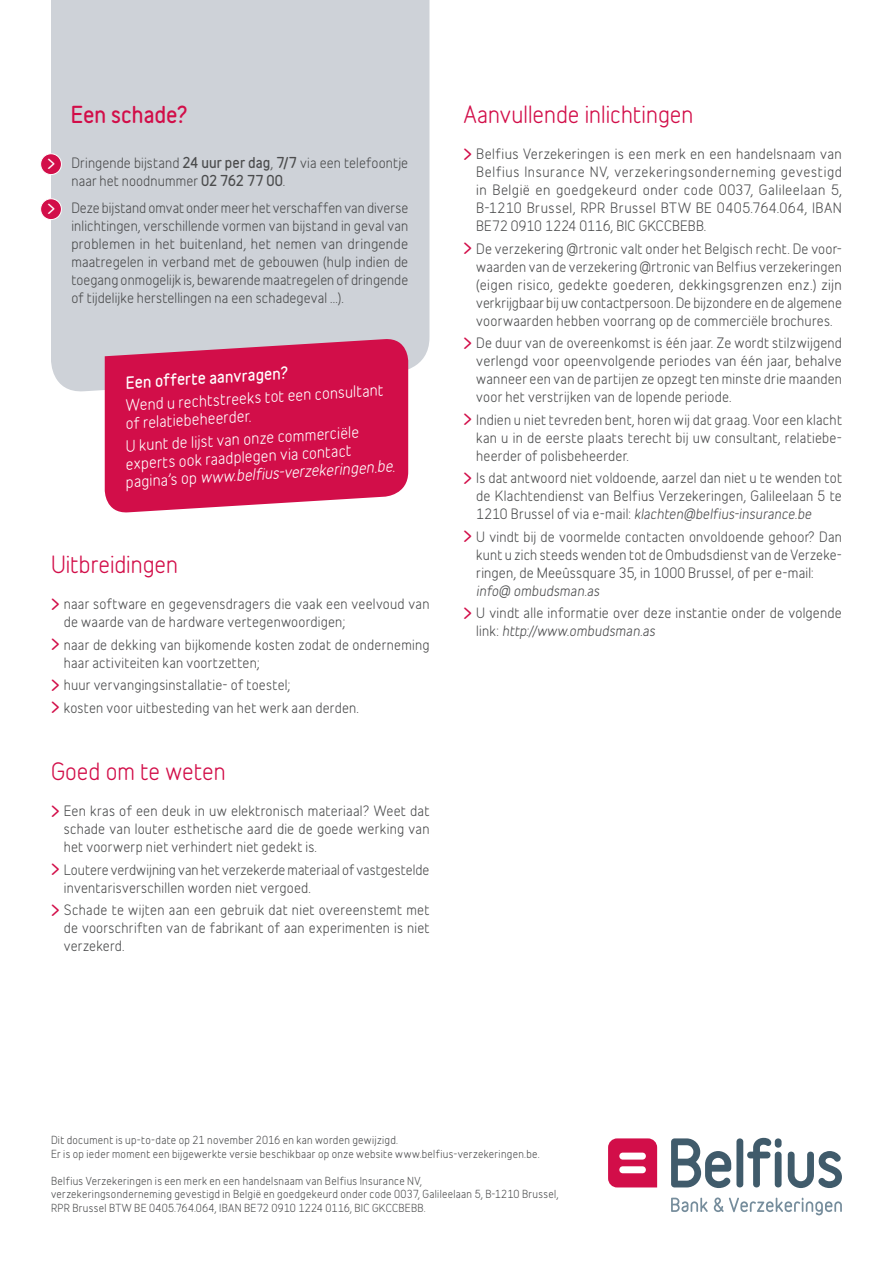
<style>
.page{position:relative;width:893px;height:1263px;background:#fff}
.page>*{position:absolute;margin:0;border:0;box-sizing:border-box;transform-origin:0 0}
.t1{font:22.5px "Belfius Alternative";color:#d20e49}
.t2{font:700 21px "Belfius Alternative";color:#d20e49}
.t3{font:15px/18.3px "Belfius Alternative";color:#fff}
.t4{font:700 15px "Belfius Alternative";color:#fff}
.t5{font:13.5px/18px "Belfius Alternative";letter-spacing:.015em;color:#4b4c4d;text-align:justify}
.t6{font:italic 13.5px "Belfius Alternative";letter-spacing:.015em;color:#4b4c4d}
.t7{font:10.5px/13.5px "Belfius Alternative";letter-spacing:.03em;color:#4b4c4d}
.s1{font-weight:700;color:#fff}
.s2{font-weight:700}
.s3{font-style:italic}
.s4{font-weight:700;font-size:15px;color:#d20e49}
.s5{font-style:normal}
</style>
<div class="page">
<svg style="left:671px;top:1198px;width:37px;height:14px"></svg>
<svg style="left:714px;top:1197px;width:128px;height:18px"></svg>
<svg style="left:608px;top:1138px;width:49px;height:49px;background:#d41951"></svg>
<div style="left:619px;top:1152px;width:27px;height:7px;background:#fff;border-radius:3px"></div>
<div style="left:619px;top:1166px;width:27px;height:7px;background:#fff;border-radius:3px"></div>
<svg style="left:671px;top:1138px;width:60px;height:50px"></svg>
<div style="left:736px;top:1138px;width:7px;height:49px;background:#405b6b;border-radius:3px"></div>
<svg style="left:747px;top:1138px;width:35px;height:49px"></svg>
<svg style="left:788px;top:1151px;width:54px;height:37px"></svg>
<div style="left:51px;top:0;width:378px;height:393px;background:#ced2d8"></div>
<svg style="left:105px;top:338px;width:303px;height:175px;background:#d4255a"></svg>
<div style="left:41px;top:154px;width:20px;height:21px;background:#d20e49;border-radius:50%"></div>
<div style="left:40px;top:154px;width:22px;height:21px;border:1px solid #fff;border-radius:50%"></div>
<div style="left:41px;top:199px;width:20px;height:21px;background:#d20e49;border-radius:50%"></div>
<div style="left:40px;top:199px;width:22px;height:21px;border:1px solid #fff;border-radius:50%"></div>
<h2 class="t2" style="left:71px;top:98px;width:118px">Een schade?</h2>
<p class="t5" style="left:71px;top:152px;width:338px;text-indent:-24px"><span class="s1">&gt;</span> Dringende bijstand <span class="s2">24 uur per dag</span>, <span class="s2">7/7</span> via een telefoontje naar het noodnummer <span class="s2">02 762 77 00</span>.</p>
<p class="t5" style="left:71px;top:197px;width:338px;text-indent:-24px"><span class="s1">&gt;</span> Deze bijstand omvat onder meer het verschaffen van diverse inlichtingen, verschillende vormen van bijstand in geval van problemen in het buitenland, het nemen van dringende maatregelen in verband met de gebouwen (hulp indien de toegang onmogelijk is, bewarende maatregelen of dringende of tijdelijke herstellingen na een schadegeval ...).</p>
<p class="t4" style="left:125px;top:372px;width:164px;rotate:-4deg">Een offerte aanvragen?</p>
<p class="t3" style="left:124px;top:396px;width:261px;line-height:17.4px;rotate:-4deg">Wend u rechtstreeks tot een consultant of relatiebeheerder.</p>
<p class="t3" style="left:122px;top:436px;width:271px;rotate:-4deg">U kunt de lijst van onze commerciële experts ook raadplegen via contact pagina’s op <span class="s3">www.belfius-verzekeringen.be</span>.</p>
<h1 class="t1" style="left:51px;top:546px;width:129px">Uitbreidingen</h1>
<p class="t5" style="left:64px;top:593px;width:367px;text-indent:-13px"><span class="s4">&gt;</span> naar software en gegevensdragers die vaak een veelvoud van de waarde van de hardware vertegenwoordigen;</p>
<p class="t5" style="left:64px;top:634px;width:367px;text-indent:-13px"><span class="s4">&gt;</span> naar de dekking van bijkomende kosten zodat de onderneming haar activiteiten kan voortzetten;</p>
<p class="t5" style="left:51px;top:672px;width:310px;line-height:22.5px"><span class="s4">&gt;</span> huur vervangingsinstallatie- of toestel;<br><span class="s4">&gt;</span> kosten voor uitbesteding van het werk aan derden.</p>
<h1 class="t1" style="left:51px;top:753px;width:176px">Goed om te weten</h1>
<p class="t5" style="left:64px;top:800px;width:367px;text-indent:-13px"><span class="s4">&gt;</span> Een kras of een deuk in uw elektronisch materiaal? Weet dat schade van louter esthetische aard die de goede werking van het voorwerp niet verhindert niet gedekt is.</p>
<p class="t5" style="left:64px;top:859px;width:367px;text-indent:-13px"><span class="s4">&gt;</span> Loutere verdwijning van het verzekerde materiaal of vastgestelde inventarisverschillen worden niet vergoed.</p>
<p class="t5" style="left:64px;top:899px;width:367px;text-indent:-13px"><span class="s4">&gt;</span> Schade te wijten aan een gebruik dat niet overeenstemt met de voorschriften van de fabrikant of aan experimenten is niet verzekerd.</p>
<h1 class="t1" style="left:463px;top:96px;width:231px">Aanvullende inlichtingen</h1>
<p class="t5" style="left:476px;top:143px;width:367px;text-indent:-13px"><span class="s4">&gt;</span> Belfius Verzekeringen is een merk en een handelsnaam van Belfius Insurance NV, verzekeringsonderneming gevestigd in België en goedgekeurd onder code 0037, Galileelaan 5, B-1210 Brussel, RPR Brussel BTW BE 0405.764.064, IBAN BE72 0910 1224 0116, BIC GKCCBEBB.</p>
<p class="t5" style="left:476px;top:238px;width:367px;text-indent:-13px"><span class="s4">&gt;</span> De verzekering @rtronic valt onder het Belgisch recht. De voor&shy;waarden van de verzekering @rtronic van Belfius verzekeringen (eigen risico, gedekte goederen, dekkingsgrenzen enz.) zijn verkrijgbaar bij uw contactpersoon. De bijzondere en de algemene voorwaarden hebben voorrang op de commerciële brochures.</p>
<p class="t5" style="left:476px;top:332px;width:367px;text-indent:-13px"><span class="s4">&gt;</span> De duur van de overeenkomst is één jaar. Ze wordt stilzwijgend verlengd voor opeenvolgende periodes van één jaar, behalve wanneer een van de partijen ze opzegt ten minste drie maanden voor het verstrijken van de lopende periode.</p>
<p class="t5" style="left:476px;top:409px;width:367px;text-indent:-13px"><span class="s4">&gt;</span> Indien u niet tevreden bent, horen wij dat graag. Voor een klacht kan u in de eerste plaats terecht bij uw consultant, relatiebe&shy;heerder of polisbeheerder.</p>
<p class="t5" style="left:476px;top:467px;width:367px;text-indent:-13px"><span class="s4">&gt;</span> Is dat antwoord niet voldoende, aarzel dan niet u te wenden tot de Klachtendienst van Belfius Verzekeringen, Galileelaan 5 te 1210 Brussel of via e-mail: <span class="s3">klachten@belfius-insurance.be</span></p>
<p class="t5" style="left:476px;top:526px;width:367px;text-indent:-13px"><span class="s4">&gt;</span> U vindt bij de voormelde contacten onvoldoende gehoor? Dan kunt u zich steeds wenden tot de Ombudsdienst van de Verzeke&shy;ringen, de Meeûssquare 35, in 1000 Brussel, of per e-mail:</p>
<p class="t5" style="left:463px;top:578px;width:380px;line-height:22.5px;text-indent:13px"><span class="s3">info@ ombudsman.as<br></span><span class="s4">&gt;</span> U vindt alle informatie over deze instantie onder de volgende</p>
<p class="t6" style="left:476px;top:620px;width:180px"><span class="s5">link:</span> http://www.ombudsman.as</p>
<p class="t7" style="left:51px;top:1132px;width:490px">Dit document is up-to-date op 21 november 2016 en kan worden gewijzigd.<br>Er is op ieder moment een bijgewerkte versie beschikbaar op onze website www.belfius-verzekeringen.be.</p>
<p class="t7" style="left:51px;top:1173px;width:509px">Belfius Verzekeringen is een merk en een handelsnaam van Belfius Insurance NV,<br>verzekeringsonderneming gevestigd in België en goedgekeurd onder code 0037, Galileelaan 5, B-1210 Brussel,<br>RPR Brussel BTW BE 0405.764.064, IBAN BE72 0910 1224 0116, BIC GKCCBEBB.</p>
</div>
